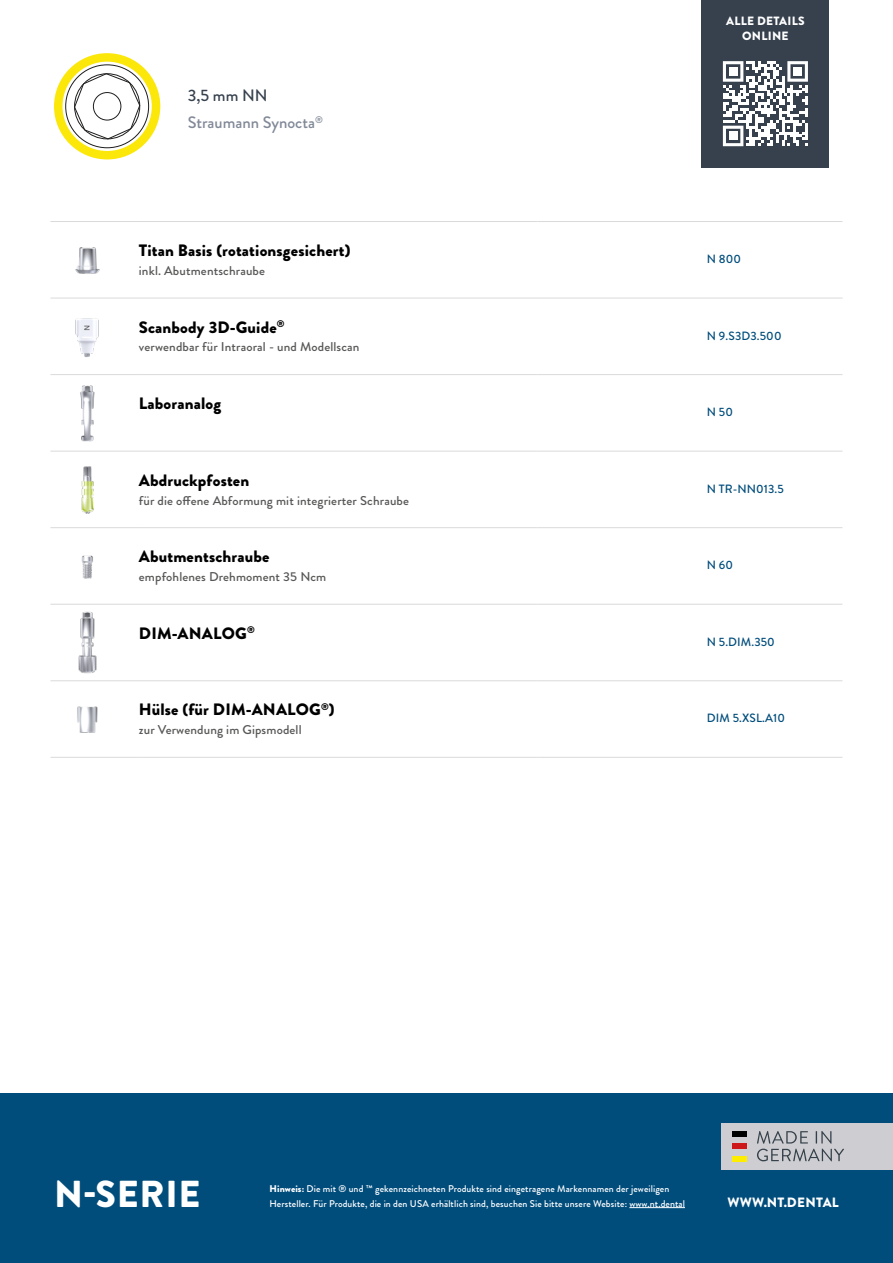
<style>
.page{position:relative;width:893px;height:1263px;background:#fff}
.page>*{position:absolute;margin:0;border:0;box-sizing:border-box;transform-origin:0 0}
.t1{font:900 37.5px "Brandon Grotesque";letter-spacing:.02em;color:#fff}
.Artikel{font:900 16.5px "Brandon Grotesque";letter-spacing:.01em;color:#000}
.t2{font:500 16.5px "Brandon Grotesque";color:#818998}
.t3{font:500 16.5px "Brandon Grotesque";color:#37414e}
.t4{font:900 13.5px "Brandon Grotesque";letter-spacing:.02em;color:#fff}
.Artikel_Zusatz{font:500 12.75px "Brandon Grotesque";letter-spacing:.01em;color:#575756}
.t5{font:500 12px "Brandon Grotesque";letter-spacing:.01em;color:#004d7c}
.t6{font:900 12px/14.4px "Brandon Grotesque";letter-spacing:.02em;color:#fff;text-align:center}
.t7{font:500 9.75px/15px "Brandon Grotesque";letter-spacing:.01em;color:#fff}
.s1{font-weight:900}
</style>
<div class="page">
<div style="left:0;top:1093px;width:893px;height:170px;background:#004d7c"></div>
<div style="left:702px;top:0;width:127px;height:167px;background:#37414e"></div>
<div style="left:721px;top:1123px;width:172px;height:47px;background:#ceced2"></div>
<div style="left:731px;top:1131px;width:15px;height:5px;background:#000"></div>
<div style="left:731px;top:1144px;width:15px;height:5px;background:#cd1719"></div>
<div style="left:731px;top:1156px;width:15px;height:5px;background:#ffed00"></div>
<svg style="left:757px;top:1131px;width:87px;height:30px"></svg>
<hr style="left:629px;top:1207px;width:56px;height:1px;background:#fff">
<svg style="left:723px;top:61px;width:85px;height:85px"></svg>
<div style="left:729px;top:67px;width:8px;height:9px;background:#fff"></div>
<div style="left:793px;top:67px;width:9px;height:9px;background:#fff"></div>
<div style="left:729px;top:132px;width:8px;height:8px;background:#fff"></div>
<svg style="left:54px;top:53px;width:106px;height:106px"></svg>
<hr style="left:50px;top:221px;width:89px;height:1px;background:#dadada">
<hr style="left:139px;top:221px;width:398px;height:1px;background:#dadada">
<hr style="left:537px;top:221px;width:305px;height:1px;background:#dadada">
<hr style="left:50px;top:298px;width:89px;height:1px;background:#dadada">
<hr style="left:139px;top:298px;width:398px;height:1px;background:#dadada">
<hr style="left:537px;top:298px;width:305px;height:1px;background:#dadada">
<hr style="left:50px;top:374px;width:89px;height:1px;background:#dadada">
<hr style="left:139px;top:374px;width:398px;height:1px;background:#dadada">
<hr style="left:537px;top:374px;width:305px;height:1px;background:#dadada">
<hr style="left:50px;top:451px;width:89px;height:1px;background:#dadada">
<hr style="left:139px;top:451px;width:398px;height:1px;background:#dadada">
<hr style="left:537px;top:451px;width:305px;height:1px;background:#dadada">
<hr style="left:50px;top:527px;width:89px;height:1px;background:#dadada">
<hr style="left:139px;top:527px;width:398px;height:1px;background:#dadada">
<hr style="left:537px;top:527px;width:305px;height:1px;background:#dadada">
<hr style="left:50px;top:604px;width:89px;height:1px;background:#dadada">
<hr style="left:139px;top:604px;width:398px;height:1px;background:#dadada">
<hr style="left:537px;top:604px;width:305px;height:1px;background:#dadada">
<hr style="left:50px;top:680px;width:89px;height:1px;background:#dadada">
<hr style="left:139px;top:680px;width:398px;height:1px;background:#dadada">
<hr style="left:537px;top:680px;width:305px;height:1px;background:#dadada">
<hr style="left:50px;top:757px;width:89px;height:1px;background:#dadada">
<hr style="left:139px;top:757px;width:398px;height:1px;background:#dadada">
<hr style="left:537px;top:757px;width:305px;height:1px;background:#dadada">
<img style="left:75px;top:247px;width:25px;height:27px">
<img style="left:75px;top:318px;width:24px;height:39px">
<img style="left:80px;top:385px;width:15px;height:57px">
<img style="left:81px;top:466px;width:13px;height:48px">
<img style="left:81px;top:555px;width:12px;height:24px">
<img style="left:78px;top:612px;width:19px;height:61px">
<img style="left:77px;top:706px;width:21px;height:27px">
<p class="t3" style="left:188px;top:84px;width:81px">3,5 mm NN</p>
<p class="t2" style="left:188px;top:111px;width:137px">Straumann Synocta<sup>®</sup></p>
<p class="Artikel" style="left:139px;top:239px;width:213px">Titan Basis (rotationsgesichert)</p>
<p class="Artikel_Zusatz" style="left:139px;top:262px;width:128px">inkl. Abutmentschraube</p>
<p class="Artikel" style="left:139px;top:315px;width:147px">Scanbody 3D-Guide<sup>®</sup></p>
<p class="Artikel_Zusatz" style="left:139px;top:338px;width:222px">verwendbar für Intraoral - und Modellscan</p>
<p class="t6" style="left:726px;top:14px;width:80px">ALLE DETAILS<br>ONLINE</p>
<p class="t5" style="left:707px;top:251px;width:36px">N 800</p>
<p class="t5" style="left:707px;top:327px;width:76px">N 9.S3D3.500</p>
<p class="Artikel" style="left:139px;top:392px;width:84px">Laboranalog</p>
<p class="t5" style="left:707px;top:404px;width:28px">N 50</p>
<p class="Artikel" style="left:139px;top:468px;width:112px">Abdruckpfosten</p>
<p class="Artikel_Zusatz" style="left:139px;top:491px;width:272px">für die offene Abformung mit integrierter Schraube</p>
<p class="Artikel" style="left:139px;top:545px;width:132px">Abutmentschraube</p>
<p class="Artikel_Zusatz" style="left:139px;top:568px;width:189px">empfohlenes Drehmoment 35 Ncm</p>
<p class="Artikel" style="left:139px;top:621px;width:117px">DIM-ANALOG<sup>®</sup></p>
<p class="Artikel" style="left:139px;top:698px;width:197px">Hülse (für DIM-ANALOG<sup>®</sup>)</p>
<p class="Artikel_Zusatz" style="left:139px;top:721px;width:164px">zur Verwendung im Gipsmodell</p>
<p class="t5" style="left:707px;top:480px;width:79px">N TR-NN013.5</p>
<p class="t5" style="left:707px;top:557px;width:28px">N 60</p>
<p class="t5" style="left:707px;top:633px;width:70px">N 5.DIM.350</p>
<p class="t5" style="left:707px;top:710px;width:80px">DIM 5.XSL.A10</p>
<h1 class="t1" style="left:54px;top:1167px;width:148px">N-SERIE</h1>
<p class="t7" style="left:270px;top:1181px;width:417px"><span class="s1">Hinweis:</span> Die mit ® und ™ gekennzeichneten Produkte sind eingetragene Markennamen der jeweiligen<br>Hersteller. Für Produkte, die in den USA erhältlich sind, besuchen Sie bitte unsere Website: www.nt.dental</p>
<h3 class="t4" style="left:728px;top:1192px;width:113px">WWW.NT.DENTAL</h3>
</div>
